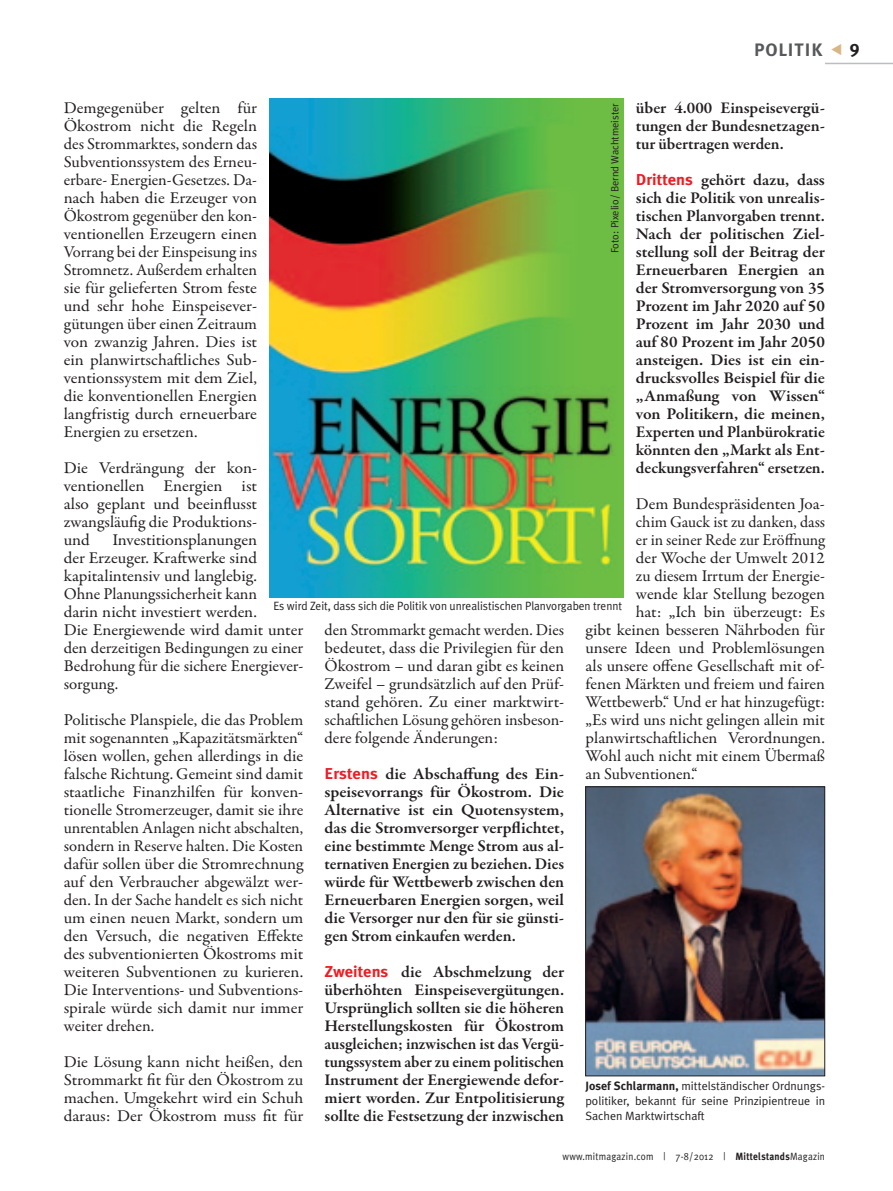
<style>
.page{position:relative;width:893px;height:1191px;background:#fff}
.page>*{position:absolute;margin:0;border:0;box-sizing:border-box;transform-origin:0 0}
.t1{font:700 18px "Meta Plus";letter-spacing:.05em;color:#57585a}
.t2{font:18px "Meta Plus Bold Caps";color:#231f20}
.t3{font:16.5px/18px "Garamond Premr Pro";letter-spacing:-.005em;color:#231f20;text-align:justify}
.t4{font:16.5px/18px "Garamond Premr Pro";letter-spacing:-.005em;color:#231f20;text-align:justify;scale:1.05 1}
.t5{font:600 16.5px/18px "Garamond Premr Pro";letter-spacing:-.005em;color:#231f20;text-align:justify;scale:1.04 1}
.t6{font:600 16.5px/18px "Garamond Premr Pro";letter-spacing:-.005em;color:#231f20;text-align:justify}
.t7{font:600 16.5px/18px "Garamond Premr Pro";letter-spacing:-.005em;color:#231f20;text-align:justify;scale:1.05 1}
.t8{font:16.5px "Garamond Premr Pro";letter-spacing:-.005em;color:#231f20;scale:1.04 1}
.t9{font:12px/15px "Meta Plus Normal";color:#231f20;text-align:justify}
.t10{font:12px "Meta Plus Normal";color:#231f20;scale:.95 1}
.t11{font:10.5px "Meta Plus Normal";letter-spacing:.025em;color:#231f20;scale:.9 1}
.t12{font:10.5px "Meta Plus Normal";color:#231f20}
.s1{font-family:"Meta Plus";font-weight:700;font-size:15.75px;color:#ee1d23}
.s2{font-family:"Meta Plus";font-weight:700}
</style>
<div class="page">
<hr style="left:825px;top:63px;width:68px;height:1px;background:#bcbdc0">
<img style="left:270px;top:98px;width:353px;height:499px">
<img style="left:587px;top:788px;width:236px;height:286px">
<div style="left:585px;top:786px;width:240px;height:290px;border:1px solid #231f20"></div>
<p class="t1" style="left:754px;top:40px;width:70px">politik</p>
<p class="t2" style="left:850px;top:40px;width:11px">9</p>
<p class="t4" style="left:64px;top:99px;width:186px">Demgegenüber gelten für Ökostrom nicht die Regeln des Strommarktes, sondern das Subventionssystem des Erneu&shy;erbare- Energien-Gesetzes. Da&shy;nach haben die Erzeuger von Ökostrom gegenüber den kon&shy;ventionellen Erzeugern einen Vorrang bei der Einspeisung ins Stromnetz. Außerdem erhalten sie für gelieferten Strom feste und sehr hohe Einspeisever&shy;gütungen über einen Zeitraum von zwanzig Jahren. Dies ist ein planwirtschaftliches Sub&shy;ventionssystem mit dem Ziel, die konventionellen Energien langfristig durch erneuerbare Energien zu ersetzen.</p>
<p class="t4" style="left:64px;top:459px;width:186px">Die Verdrängung der kon&shy;ventionellen Energien ist also geplant und beeinflusst zwangsläufig die Produktions&shy;und</p>
<p class="t6" style="left:636px;top:99px;width:191px">über 4.000 Einspeisevergü&shy;tungen der Bundesnetzagen&shy;tur übertragen werden.</p>
<p class="t5" style="left:636px;top:171px;width:183px"><span class="s1">Drittens</span> gehört dazu, dass sich die Politik von unrealis&shy;tischen Planvorgaben trennt.<br>Nach der politischen Ziel&shy;stellung soll der Beitrag der Erneuerbaren Energien an der Stromversorgung von 35<br>Prozent im Jahr 2020 auf 50<br>Prozent im Jahr 2030 und auf 80 Prozent im Jahr 2050 ansteigen. Dies ist ein ein&shy;drucksvolles Beispiel für die „Anmaßung von Wissen“ von Politikern, die meinen, Experten und Planbürokratie könnten den „Markt als Ent&shy;deckungsverfahren“ ersetzen.</p>
<p class="t8" style="left:636px;top:493px;width:183px">Dem Bundespräsidenten Joa-</p>
<p class="t3" style="left:636px;top:513px;width:191px">chim Gauck ist zu danken, dass</p>
<p class="t3" style="left:636px;top:531px;width:191px">er in seiner Rede zur Eröffnung</p>
<p class="t8" style="left:636px;top:547px;width:183px">der Woche der Umwelt 2012</p>
<p class="t3" style="left:636px;top:567px;width:191px">zu diesem Irrtum der Energie-</p>
<p class="t8" style="left:636px;top:583px;width:183px">wende klar Stellung bezogen</p>
<p class="t8" style="left:636px;top:601px;width:183px">hat: „Ich bin überzeugt: Es</p>
<p class="t8" style="left:586px;top:619px;width:232px">gibt keinen besseren Nährboden für</p>
<p class="t8" style="left:586px;top:637px;width:232px">unsere Ideen und Problemlösungen</p>
<p class="t8" style="left:586px;top:655px;width:232px">als unsere offene Gesellschaft mit of-</p>
<p class="t3" style="left:586px;top:675px;width:241px">fenen Märkten und freiem und fairen</p>
<p class="t3" style="left:586px;top:693px;width:241px">Wettbewerb.“ Und er hat hinzugefügt:</p>
<p class="t3" style="left:586px;top:711px;width:241px">„Es wird uns nicht gelingen allein mit</p>
<p class="t8" style="left:586px;top:727px;width:232px">planwirtschaftlichen Verordnungen.</p>
<p class="t3" style="left:586px;top:747px;width:241px">Wohl auch nicht mit einem Übermaß</p>
<p class="t3" style="left:586px;top:765px;width:114px">an Subventionen.“</p>
<p class="t12" style="left:609px;top:253px;width:152px;rotate:-90deg">Foto: Pixelio/ Bernd Wachtmeister</p>
<p class="t4" style="left:64px;top:531px;width:230px;text-align:left;text-indent:49px">Investitionsplanungen<br>der Erzeuger. Kraftwerke sind kapitalintensiv und langlebig.<br>Ohne Planungssicherheit kann<br>darin nicht investiert werden.<br>Die Energiewende wird damit unter den derzeitigen Bedingungen zu einer<br>Bedrohung für die sichere Energiever&shy;sorgung.</p>
<p class="t3" style="left:64px;top:711px;width:241px">Politische Planspiele, die das Problem mit sogenannten „Kapazitätsmärkten“ lösen wollen, gehen allerdings in die falsche Richtung. Gemeint sind damit staatliche Finanzhilfen für konven&shy;tionelle Stromerzeuger, damit sie ihre unrentablen Anlagen nicht abschalten, sondern in Reserve halten. Die Kosten dafür sollen über die Stromrechnung auf den Verbraucher abgewälzt wer&shy;den. In der Sache handelt es sich nicht um einen neuen Markt, sondern um den Versuch, die negativen Effekte des subventionierten Ökostroms mit weiteren Subventionen zu kurieren.<br>Die Interventions- und Subventions&shy;spirale würde sich damit nur immer weiter drehen.</p>
<p class="t4" style="left:64px;top:1053px;width:230px">Die Lösung kann nicht heißen, den Strommarkt fit für den Ökostrom zu machen. Umgekehrt wird ein Schuh daraus: Der Ökostrom muss fit für</p>
<p class="t10" style="left:273px;top:599px;width:368px">Es wird Zeit, dass sich die Politik von unrealistischen Planvorgaben trennt</p>
<p class="t3" style="left:325px;top:621px;width:241px">den Strommarkt gemacht werden. Dies bedeutet, dass die Privilegien für den Ökostrom – und daran gibt es keinen Zweifel – grundsätzlich auf den Prüf&shy;stand gehören. Zu einer marktwirt&shy;schaftlichen Lösung gehören insbeson&shy;dere folgende Änderungen:</p>
<p class="t7" style="left:325px;top:765px;width:230px"><span class="s1">Erstens</span> die Abschaffung des Ein&shy;speisevorrangs für Ökostrom. Die Alternative ist ein Quotensystem, das die Stromversorger verpflichtet, eine bestimmte Menge Strom aus al&shy;ternativen Energien zu beziehen. Dies würde für Wettbewerb zwischen den Erneuerbaren Energien sorgen, weil die Versorger nur den für sie günsti&shy;gen Strom einkaufen werden.</p>
<p class="t6" style="left:325px;top:963px;width:241px"><span class="s1">Zweitens</span> die Abschmelzung der überhöhten Einspeisevergütungen.<br>Ursprünglich sollten sie die höheren Herstellungskosten für Ökostrom ausgleichen; inzwischen ist das Vergü&shy;tungssystem aber zu einem politischen Instrument der Energiewende defor&shy;miert worden. Zur Entpolitisierung sollte die Festsetzung der inzwischen</p>
<p class="t9" style="left:585px;top:1077px;width:241px"><span class="s2">Josef Schlarmann,</span> mittelständischer Ordnungs&shy;politiker, bekannt für seine Prinzipientreue in Sachen Marktwirtschaft</p>
<p class="t11" style="left:563px;top:1149px;width:293px">www.mitmagazin.com | 7-8/2012 | <span class="s2">Mittelstands</span>Magazin</p>
</div>
